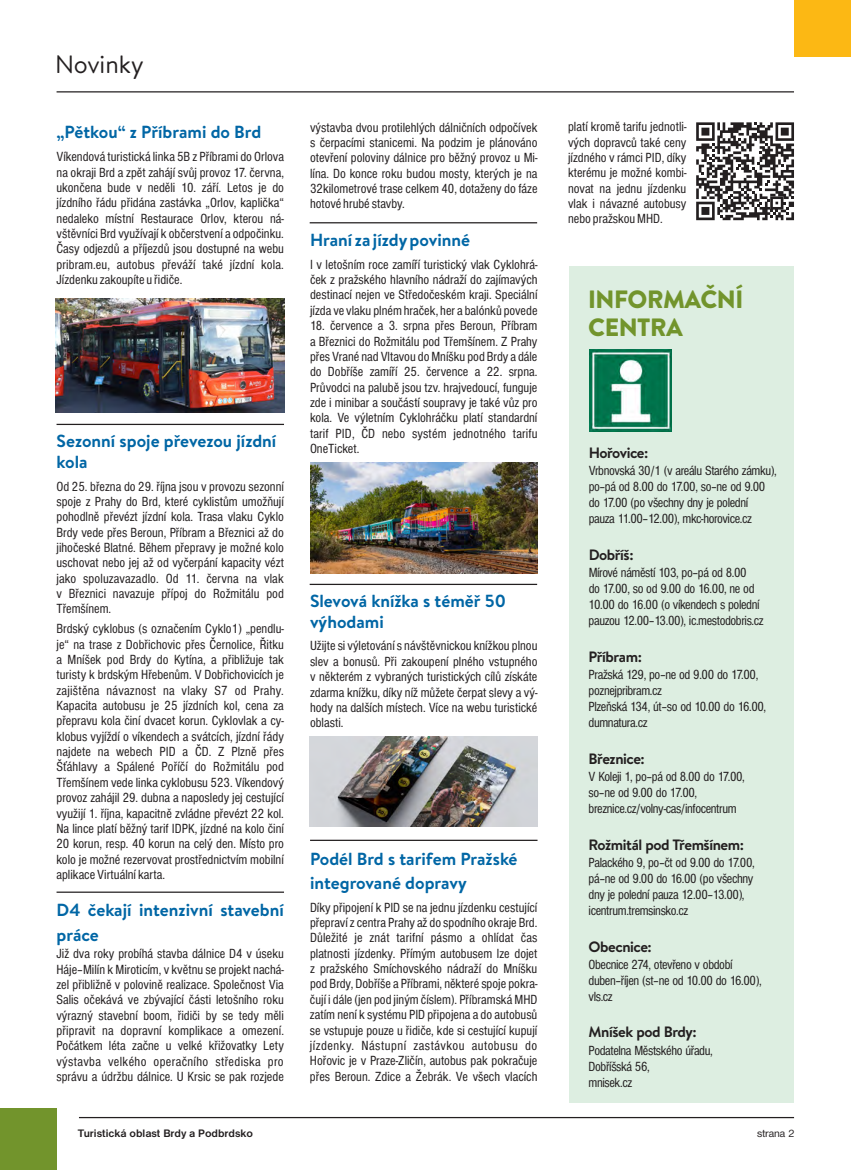
<style>
.page{position:relative;width:851px;height:1170px;background:#fff}
.page>*{position:absolute;margin:0;border:0;box-sizing:border-box;transform-origin:0 0}
.t1{font:900 25px/27.8px "Brandon Text";letter-spacing:-.02em;color:#72942c}
.t2{font:25px "Brandon Text";color:#231f20}
.t3{font:700 17.5px/20.6px "Brandon Text";color:#0166a5}
.t4{font:700 15px "Brandon Text";letter-spacing:-.03em;color:#231f20}
.t5{font:condensed 13.75px/15.4px "Nimbus Sans DOT";letter-spacing:-.01em;color:#231f20;text-align:justify}
.t6{font:condensed 13.75px/16px "Nimbus Sans DOT";letter-spacing:-.03em;color:#231f20}
.t7{font:700 11.25px "Nimbus Sans DOT";color:#231f20}
.t8{font:11.25px "Nimbus Sans DOT";color:#231f20}
</style>
<div class="page">
<hr style="left:57px;top:91px;width:736px;height:1px;background:#231f20">
<div style="left:0;top:1108px;width:56px;height:61px;background:#72942c"></div>
<div style="left:793px;top:0;width:57px;height:57px;background:#fcb814"></div>
<hr style="left:79px;top:1116px;width:714px;height:2px;background:#231f20">
<hr style="left:57px;top:424px;width:227px;height:1px;background:#231f20">
<hr style="left:57px;top:891px;width:227px;height:1px;background:#231f20">
<hr style="left:309px;top:222px;width:228px;height:1px;background:#231f20">
<img style="left:310px;top:462px;width:227px;height:111px">
<hr style="left:309px;top:583px;width:228px;height:2px;background:#231f20">
<svg style="left:696px;top:122px;width:97px;height:98px"></svg>
<hr style="left:310px;top:839px;width:227px;height:1px;background:#231f20">
<div style="left:569px;top:266px;width:224px;height:836px;background:#ddeee1"></div>
<img style="left:589px;top:350px;width:82px;height:82px">
<img style="left:56px;top:298px;width:228px;height:114px">
<img style="left:309px;top:737px;width:228px;height:89px">
<h1 class="t2" style="left:55px;top:55px;width:90px">Novinky</h1>
<p class="t3" style="left:57px;top:125px;width:206px">„Pětkou“ z Příbrami do Brd</p>
<p class="t5" style="left:56px;top:150px;width:229px">Víkendová turistická linka 5B z Příbrami do Orlova na okraji Brd a zpět zahájí svůj provoz 17. června, ukončena bude v neděli 10. září. Letos je do jízdního řádu přidána zastávka „Orlov, kaplička“ nedaleko místní Restaurace Orlov, kterou ná&shy;vštěvníci Brd využívají k občerstvení a odpočinku.<br>Časy odjezdů a příjezdů jsou dostupné na webu pribram.eu, autobus převáží také jízdní kola.<br>Jízdenku zakoupíte u řidiče.</p>
<p class="t3" style="left:56px;top:433px;width:221px">Sezonní spoje převezou jízdní kola</p>
<p class="t5" style="left:56px;top:479px;width:229px">Od 25. března do 29. října jsou v provozu sezonní spoje z Prahy do Brd, které cyklistům umožňují pohodlně převézt jízdní kola. Trasa vlaku Cyklo Brdy vede přes Beroun, Příbram a Březnici až do jihočeské Blatné. Během přepravy je možné kolo uschovat nebo jej až od vyčerpání kapacity vézt jako spoluzavazadlo. Od 11. června na vlak v Březnici navazuje přípoj do Rožmitálu pod Třemšínem.</p>
<p class="t5" style="left:56px;top:622px;width:229px">Brdský cyklobus (s označením Cyklo1) „pendlu&shy;je“ na trase z Dobřichovic přes Černolice, Řitku a Mníšek pod Brdy do Kytína, a přibližuje tak turisty k brdským Hřebenům. V Dobřichovicích je zajištěna návaznost na vlaky S7 od Prahy.<br>Kapacita autobusu je 25 jízdních kol, cena za přepravu kola činí dvacet korun. Cyklovlak a cy&shy;klobus vyjíždí o víkendech a svátcích, jízdní řády najdete na webech PID a ČD. Z Plzně přes Šťáhlavy a Spálené Poříčí do Rožmitálu pod Třemšínem vede linka cyklobusu 523. Víkendový provoz zahájil 29. dubna a naposledy jej cestující využijí 1. října, kapacitně zvládne převézt 22 kol.<br>Na lince platí běžný tarif IDPK, jízdné na kolo činí 20 korun, resp. 40 korun na celý den. Místo pro kolo je možné rezervovat prostřednictvím mobilní aplikace Virtuální karta.</p>
<p class="t3" style="left:56px;top:900px;width:229px;line-height:24.4px">D4 čekají intenzivní stavební práce</p>
<p class="t5" style="left:56px;top:947px;width:229px">Již dva roky probíhá stavba dálnice D4 v úseku Háje–Milín k Miroticím, v květnu se projekt nachá&shy;zel přibližně v polovině realizace. Společnost Via Salis očekává ve zbývající části letošního roku výrazný stavební boom, řidiči by se tedy měli připravit na dopravní komplikace a omezení.<br>Počátkem léta začne u velké křižovatky Lety výstavba velkého operačního střediska pro správu a údržbu dálnice. U Krsic se pak rozjede</p>
<p class="t5" style="left:310px;top:121px;width:229px">výstavba dvou protilehlých dálničních odpočívek s čerpacími stanicemi. Na podzim je plánováno otevření poloviny dálnice pro běžný provoz u Mi&shy;lína. Do konce roku budou mosty, kterých je na 32kilometrové trase celkem 40, dotaženy do fáze hotové hrubé stavby.</p>
<p class="t3" style="left:310px;top:232px;width:161px">Hraní za jízdy povinné</p>
<p class="t5" style="left:310px;top:258px;width:229px">I v letošním roce zamíří turistický vlak Cyklohrá&shy;ček z pražského hlavního nádraží do zajímavých destinací nejen ve Středočeském kraji. Speciální jízda ve vlaku plném hraček, her a balónků povede</p>
<p class="t5" style="left:310px;top:319px;width:229px">18. července a 3. srpna přes Beroun, Příbram a Březnici do Rožmitálu pod Třemšínem. Z Prahy přes Vrané nad Vltavou do Mníšku pod Brdy a dále do Dobříše zamíří 25. července a 22. srpna.<br>Průvodci na palubě jsou tzv. hrajvedoucí, funguje zde i minibar a součástí soupravy je také vůz pro kola. Ve výletním Cyklohráčku platí standardní tarif PID, ČD nebo systém jednotného tarifu OneTicket.</p>
<p class="t3" style="left:310px;top:593px;width:197px">Slevová knížka s téměř 50 výhodami</p>
<p class="t5" style="left:310px;top:639px;width:229px">Užijte si výletování s návštěvnickou knížkou plnou slev a bonusů. Při zakoupení plného vstupného v některém z vybraných turistických cílů získáte zdarma knížku, díky níž můžete čerpat slevy a vý&shy;hody na dalších místech. Více na webu turistické oblasti.</p>
<p class="t3" style="left:310px;top:848px;width:209px;line-height:24.4px">Podél Brd s tarifem Pražské integrované dopravy</p>
<p class="t5" style="left:310px;top:900px;width:229px">Díky připojení k PID se na jednu jízdenku cestující přepraví z centra Prahy až do spodního okraje Brd.<br>Důležité je znát tarifní pásmo a ohlídat čas platnosti jízdenky. Přímým autobusem lze dojet z pražského Smíchovského nádraží do Mníšku pod Brdy, Dobříše a Příbrami, některé spoje pokra&shy;čují i dále (jen pod jiným číslem). Příbramská MHD zatím není k systému PID připojena a do autobusů se vstupuje pouze u řidiče, kde si cestující kupují jízdenky. Nástupní zastávkou autobusu do Hořovic je v Praze-Zličín, autobus pak pokračuje přes Beroun. Zdice a Žebrák. Ve všech vlacích</p>
<p class="t5" style="left:568px;top:120px;width:120px">platí kromě tarifu jednotli&shy;vých dopravců také ceny jízdného v rámci PID, díky kterému je možné kombi&shy;novat na jednu jízdenku vlak i návazné autobusy nebo pražskou MHD.</p>
<h1 class="t1" style="left:588px;top:289px;width:157px">INFORMAČNÍ<br>CENTRA</h1>
<p class="t4" style="left:588px;top:447px;width:61px">Hořovice:</p>
<p class="t6" style="left:588px;top:464px;width:190px">Vrbnovská 30/1 (v areálu Starého zámku), po–pá od 8.00 do 17.00, so–ne od 9.00 do 17.00 (po všechny dny je polední pauza 11.00–12.00), mkc-horovice.cz</p>
<p class="t4" style="left:588px;top:549px;width:46px">Dobříš:</p>
<p class="t6" style="left:588px;top:566px;width:176px">Mírové náměstí 103, po–pá od 8.00<br>do 17.00, so od 9.00 do 16.00, ne od 10.00 do 16.00 (o víkendech s polední pauzou 12.00–13.00), ic.mestodobris.cz</p>
<p class="t4" style="left:588px;top:651px;width:55px">Příbram:</p>
<p class="t6" style="left:588px;top:667px;width:179px">Pražská 129, po–ne od 9.00 do 17.00, poznejpribram.cz<br>Plzeňská 134, út–so od 10.00 do 16.00, dumnatura.cz</p>
<p class="t4" style="left:588px;top:753px;width:58px">Březnice:</p>
<p class="t6" style="left:588px;top:769px;width:158px">V Koleji 1, po–pá od 8.00 do 17.00, so–ne od 9.00 do 17.00, breznice.cz/volny-cas/infocentrum</p>
<p class="t4" style="left:588px;top:839px;width:157px">Rožmitál pod Třemšínem:</p>
<p class="t6" style="left:588px;top:855px;width:168px">Palackého 9, po–čt od 9.00 do 17.00, pá–ne od 9.00 do 16.00 (po všechny dny je polední pauza 12.00–13.00), icentrum.tremsinsko.cz</p>
<p class="t4" style="left:588px;top:940px;width:65px">Obecnice:</p>
<p class="t6" style="left:588px;top:957px;width:174px">Obecnice 274, otevřeno v období duben–říjen (st–ne od 10.00 do 16.00), vls.cz</p>
<p class="t4" style="left:588px;top:1026px;width:110px">Mníšek pod Brdy:</p>
<p class="t6" style="left:588px;top:1043px;width:126px">Podatelna Městského úřadu,<br>Dobříšská 56,<br>mnisek.cz</p>
<p class="t7" style="left:78px;top:1129px;width:176px">Turistická oblast Brdy a Podbrdsko</p>
<p class="t8" style="left:757px;top:1129px;width:39px">strana 2</p>
</div>
